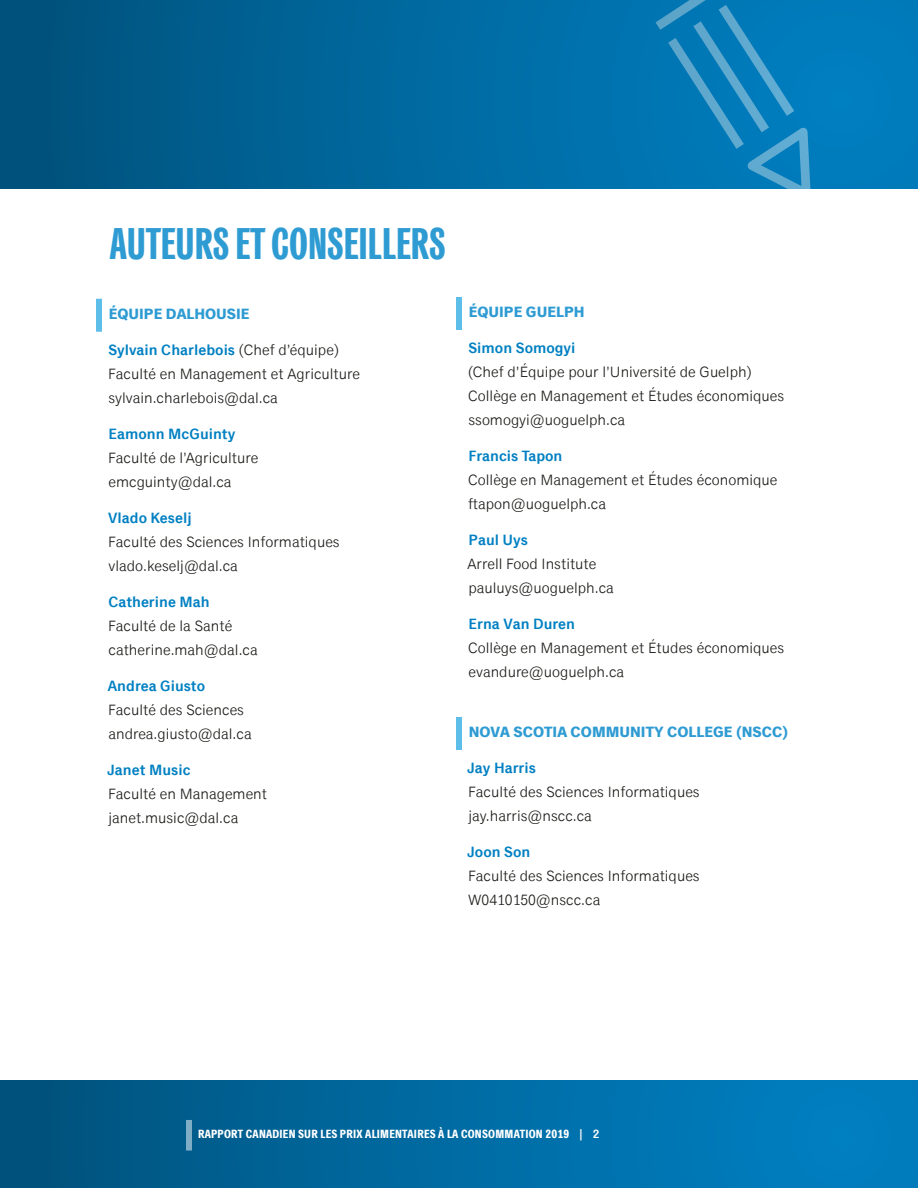
<style>
.page{position:relative;width:918px;height:1188px;background:#fff}
.page>*{position:absolute;margin:0;border:0;box-sizing:border-box;transform-origin:0 0}
._01_Title{font:45px "Classic Grotesque Pro Cm Bd";color:#2e9bd3}
._03_Body{font:15px/24px "Classic Grotesque Pro";color:#1d1d1a}
._02_Subhead{font:700 15px "Classic Grotesque Pro";color:#2e9bd3}
.t1{font:700 condensed 12px "Classic Grotesque Pro";letter-spacing:.02em;color:#fff}
.s1{font-weight:600;color:#0080c2}
.s2{font-weight:600;font-stretch:normal}
</style>
<div class="page">
<div style="left:96px;top:299px;width:6px;height:33px;background:#5ebeea"></div>
<div style="left:456px;top:297px;width:6px;height:33px;background:#5ebeea"></div>
<div style="left:456px;top:717px;width:6px;height:33px;background:#5ebeea"></div>
<div style="left:0;top:1080px;width:918px;height:108px;background:linear-gradient(to right,#00537d,#0082c6)"></div>
<svg style="left:0;top:0;width:918px;height:189px;background:#026ba1"></svg>
<div style="left:186px;top:1120px;width:6px;height:31px;background:#7fadc5"></div>
<p class="_01_Title" style="left:110px;top:215px;width:337px">AUTEURS ET CONSEILLERS</p>
<p class="_02_Subhead" style="left:109px;top:304px;width:142px">ÉQUIPE DALHOUSIE</p>
<p class="_03_Body" style="left:108px;top:338px;width:253px"><span class="s1">Sylvain Charlebois</span> (Chef d’équipe)<br>Faculté en Management et Agriculture sylvain.charlebois@dal.ca</p>
<p class="_03_Body" style="left:108px;top:422px;width:152px"><span class="s1">Eamonn McGuinty<br></span>Faculté de l’Agriculture emcguinty@dal.ca</p>
<p class="_03_Body" style="left:108px;top:506px;width:233px"><span class="s1">Vlado Keselj<br></span>Faculté des Sciences Informatiques vlado.keselj@dal.ca</p>
<p class="_03_Body" style="left:108px;top:590px;width:151px"><span class="s1">Catherine Mah<br></span>Faculté de la Santé catherine.mah@dal.ca</p>
<p class="_03_Body" style="left:108px;top:674px;width:145px"><span class="s1">Andrea Giusto<br></span>Faculté des Sciences andrea.giusto@dal.ca</p>
<p class="_03_Body" style="left:107px;top:758px;width:162px"><span class="s1">Janet Music<br></span>Faculté en Management janet.music@dal.ca</p>
<p class="_02_Subhead" style="left:469px;top:303px;width:117px">ÉQUIPE GUELPH</p>
<p class="_03_Body" style="left:468px;top:336px;width:318px"><span class="s1">Simon Somogyi<br></span>(Chef d’Équipe pour l’Université de Guelph)<br>Collège en Management et Études économiques ssomogyi@uoguelph.ca</p>
<p class="_03_Body" style="left:468px;top:444px;width:311px"><span class="s1">Francis Tapon<br></span>Collège en Management et Études économique ftapon@uoguelph.ca</p>
<p class="_03_Body" style="left:468px;top:528px;width:148px"><span class="s1">Paul Uys<br></span>Arrell Food Institute pauluys@uoguelph.ca</p>
<p class="_03_Body" style="left:468px;top:612px;width:318px"><span class="s1">Erna Van Duren<br></span>Collège en Management et Études économiques evandure@uoguelph.ca</p>
<p class="_02_Subhead" style="left:469px;top:723px;width:321px">NOVA SCOTIA COMMUNITY COLLEGE (NSCC)</p>
<p class="_03_Body" style="left:467px;top:756px;width:234px"><span class="s1">Jay Harris<br></span>Faculté des Sciences Informatiques jay.harris@nscc.ca</p>
<p class="_03_Body" style="left:467px;top:840px;width:234px"><span class="s1">Joon Son<br></span>Faculté des Sciences Informatiques<br>W0410150@nscc.ca</p>
<p class="t1" style="left:198px;top:1126px;width:403px">RAPPORT CANADIEN SUR LES PRIX ALIMENTAIRES À LA CONSOMMATION 2019 <span class="s2">| 2</span></p>
</div>
